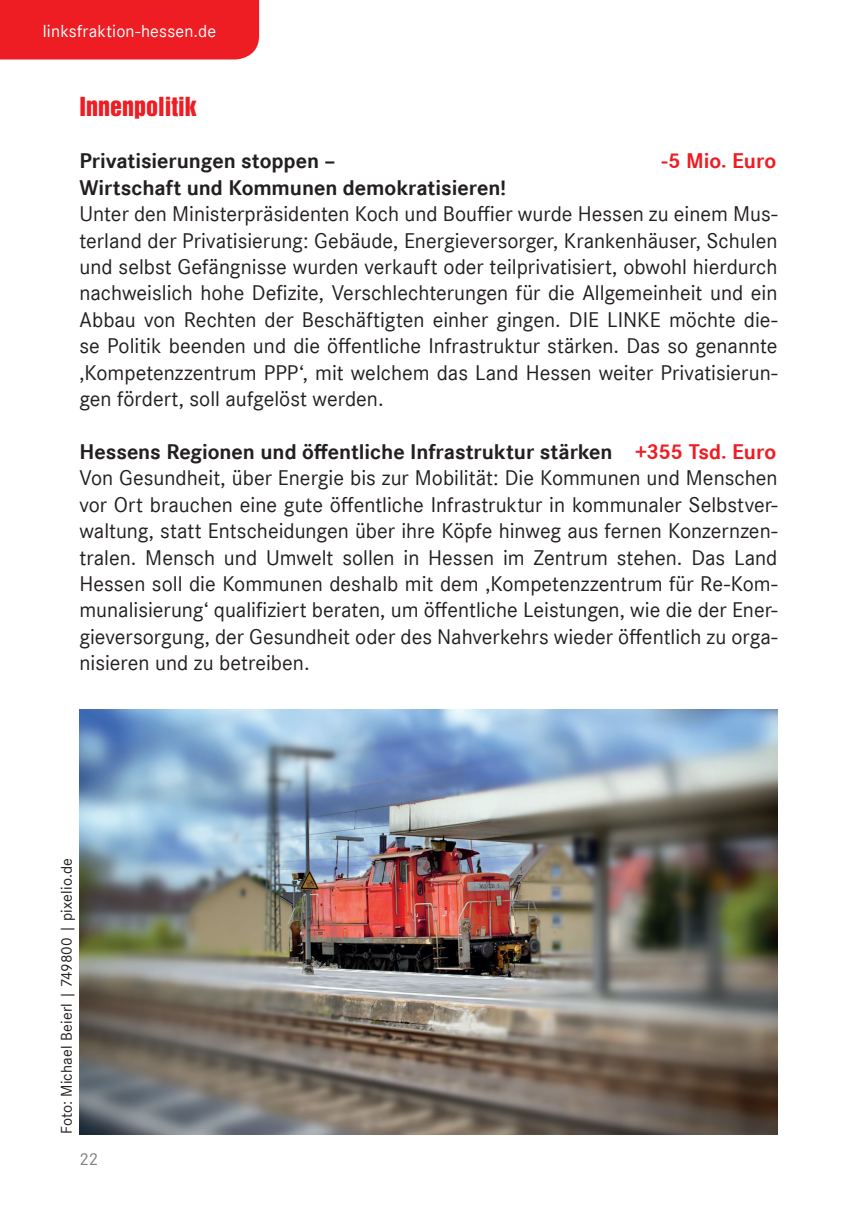
<style>
.page{position:relative;width:857px;height:1225px;background:#fff}
.page>*{position:absolute;margin:0;border:0;box-sizing:border-box;transform-origin:0 0}
.t1{font:24px "Helvetica Inserat";color:#ee1d23}
.t2{font:22px/26.4px "Corporate S";color:#231f20;text-align:justify}
.t3{font:700 22px "Corporate S";color:#231f20}
.t4{font:700 22px "Corporate S";letter-spacing:-.005em;color:#ee1d23}
.t5{font:18px "Corporate S";letter-spacing:.01em;color:#fff}
.t6{font:18px "Corporate S";color:#808285}
.t7{font:16px "Corporate S";letter-spacing:.01em;color:#231f20}
.s1{font-weight:700}
.s2{font-weight:700;color:#ee1d23}
</style>
<div class="page">
<div style="left:0;top:0;width:259px;height:59px;background:#ee1d23"></div>
<img style="left:79px;top:710px;width:698px;height:424px">
<p class="t5" style="left:43px;top:21px;width:175px">linksfraktion-hessen.de</p>
<p class="t1" style="left:79px;top:92px;width:119px">Innenpolitik</p>
<p class="t3" style="left:79px;top:148px;width:257px">Privatisierungen stoppen –</p>
<p class="t4" style="left:661px;top:148px;width:116px">-5 Mio. Euro</p>
<p class="t3" style="left:79px;top:175px;width:428px">Wirtschaft und Kommunen demokratisieren!</p>
<p class="t2" style="left:79px;top:201px;width:699px">Unter den Ministerpräsidenten Koch und Bouffier wurde Hessen zu einem Mus&shy;terland der Privatisierung: Gebäude, Energieversorger, Krankenhäuser, Schulen und selbst Gefängnisse wurden verkauft oder teilprivatisiert, obwohl hierdurch nachweislich hohe Defizite, Verschlechterungen für die Allgemeinheit und ein Abbau von Rechten der Beschäftigten einher gingen. DIE LINKE möchte die&shy;se Politik beenden und die öffentliche Infrastruktur stärken. Das so genannte ‚Kompetenzzentrum PPP‘, mit welchem das Land Hessen weiter Privatisierun&shy;gen fördert, soll aufgelöst werden.</p>
<p class="t2" style="left:79px;top:438px;width:699px"><span class="s1">Hessens Regionen und öffentliche Infrastruktur stärken</span> <span class="s2">+355 Tsd. Euro </span>Von Gesundheit, über Energie bis zur Mobilität: Die Kommunen und Menschen vor Ort brauchen eine gute öffentliche Infrastruktur in kommunaler Selbstver&shy;waltung, statt Entscheidungen über ihre Köpfe hinweg aus fernen Konzernzen&shy;tralen. Mensch und Umwelt sollen in Hessen im Zentrum stehen. Das Land Hessen soll die Kommunen deshalb mit dem ‚Kompetenzzentrum für Re-Kom&shy;munalisierung‘ qualifiziert beraten, um öffentliche Leistungen, wie die der Ener&shy;gieversorgung, der Gesundheit oder des Nahverkehrs wieder öffentlich zu orga&shy;nisieren und zu betreiben.</p>
<p class="t7" style="left:57px;top:1134px;width:278px;rotate:-90deg">Foto: Michael Beierl | 749800 | pixelio.de</p>
<p class="t6" style="left:79px;top:1148px;width:21px">22</p>
</div>
